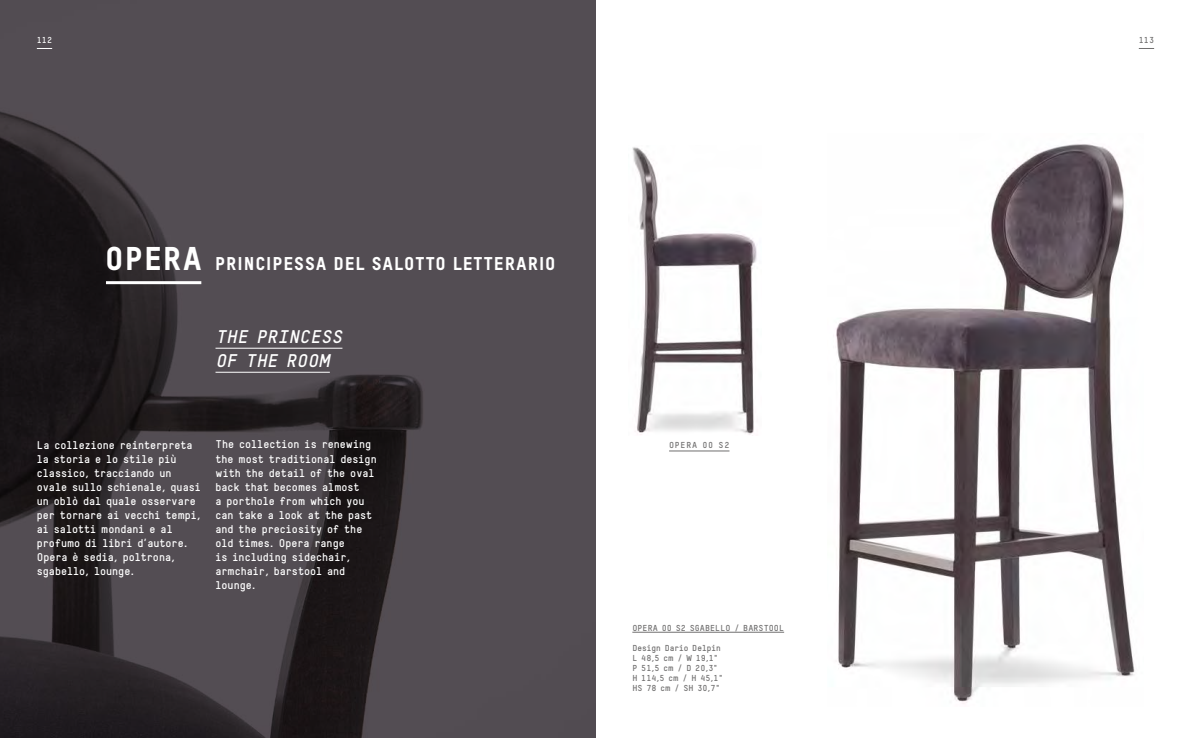
<style>
.page{position:relative;width:1191px;height:738px;background:#fff}
.page>*{position:absolute;margin:0;border:0;box-sizing:border-box;transform-origin:0 0}
.t1{font:18px "T Star Heavy";letter-spacing:.09em;color:#fff}
.t2{font:italic 700 18px/24px "TSTARTW";color:#fff}
.t3{font:700 11px/14px "TSTARTW";color:#fff}
.t4{font:700 8.5px/10px "TSTARTW";color:#706f6f}
.t5{font:700 8.5px "TSTARTW";letter-spacing:.08em;color:#706f6f}
.t6{font:700 8.5px "TSTARTW";color:#fff}
.s1{font-size:32px}
</style>
<div class="page">
<img style="left:0;top:0;width:595px;height:737px">
<img style="left:836px;top:144px;width:299px;height:560px">
<img style="left:632px;top:147px;width:125px;height:288px">
<hr style="left:215px;top:348px;width:127px;height:1px;background:#fff">
<hr style="left:215px;top:372px;width:115px;height:1px;background:#fff">
<hr style="left:106px;top:281px;width:95px;height:3px;background:#fff">
<hr style="left:669px;top:450px;width:60px;height:1px;background:#706f6f">
<hr style="left:632px;top:631px;width:152px;height:1px;background:#706f6f">
<svg style="left:1138px;top:48px;width:16px;height:1px"></svg>
<svg style="left:37px;top:48px;width:15px;height:1px"></svg>
<p class="t6" style="left:37px;top:35px;width:17px">112</p>
<p class="t4" style="left:1138px;top:35px;width:17px">113</p>
<h1 class="t1" style="left:106px;top:251px;width:451px"><span class="s1">OPERA</span> PRINCIPESSA DEL SALOTTO LETTERARIO</h1>
<h1 class="t2" style="left:215px;top:324px;width:133px">THE PRINCESS<br>OF THE ROOM</h1>
<p class="t3" style="left:37px;top:437px;width:165px">La collezione reinterpreta la storia e lo stile più classico, tracciando un ovale sullo schienale, quasi un oblò dal quale osservare per tornare ai vecchi tempi, ai salotti mondani e al profumo di libri d’autore.<br>Opera è sedia, poltrona, sgabello, lounge.</p>
<p class="t3" style="left:215px;top:437px;width:163px">The collection is renewing the most traditional design with the detail of the oval back that becomes almost<br>a porthole from which you can take a look at the past and the preciosity of the old times. Opera range<br>is including sidechair, armchair, barstool and lounge.</p>
<p class="t5" style="left:669px;top:440px;width:62px">OPERA 00 S2</p>
<p class="t4" style="left:632px;top:622px;width:153px">OPERA 00 S2 SGABELLO / BARSTOOL</p>
<p class="t4" style="left:632px;top:642px;width:92px">Design Dario Delpin<br>L 48,5 cm / W 19,1"<br>P 51,5 cm / D 20,3"<br>H 114,5 cm / H 45,1"<br>HS 78 cm / SH 30,7"</p>
</div>
